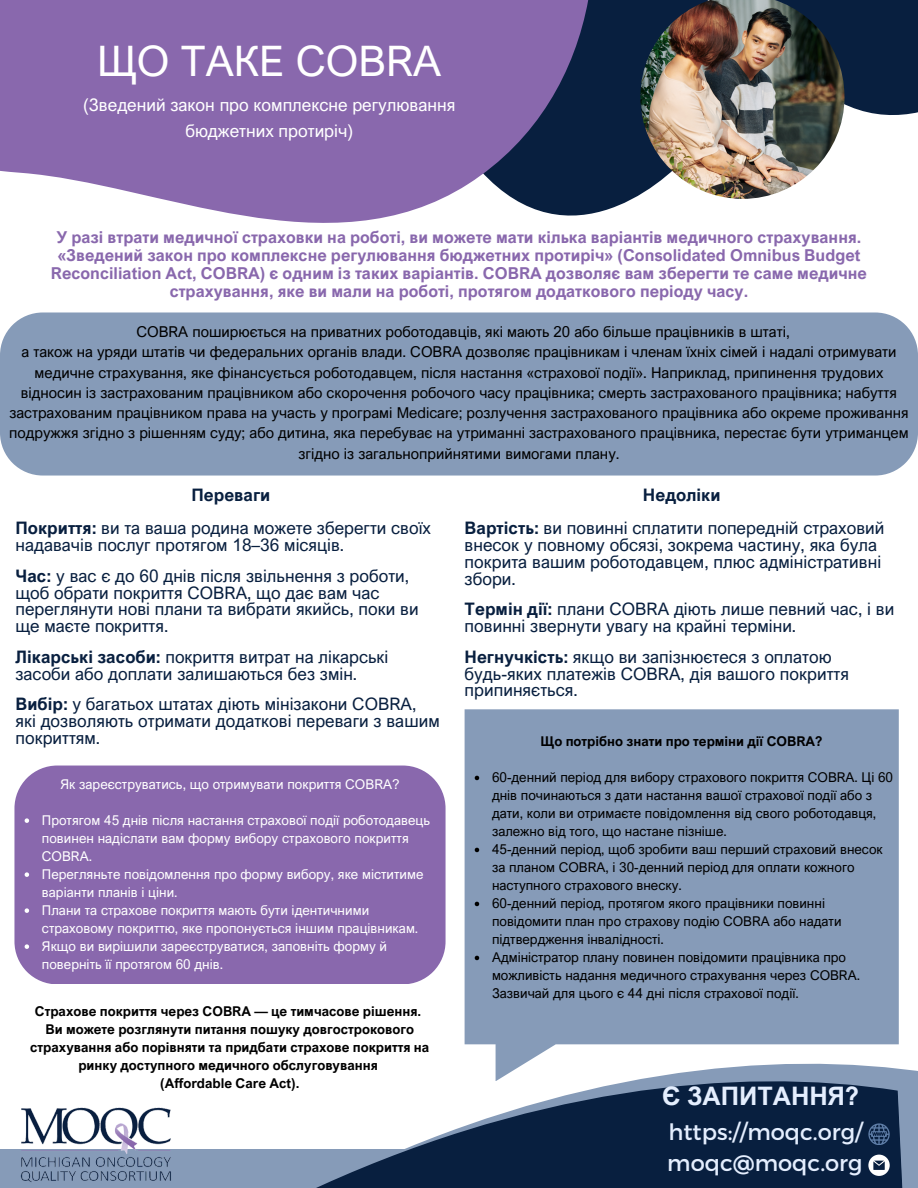
<style>
.page{position:relative;width:918px;height:1188px;background:#fff}
.page>*{position:absolute;margin:0;border:0;box-sizing:border-box;transform-origin:0 0}
.t1{font:42px "Arial Nova";color:#fff}
.t2{font:700 25.5px "Arial Nova";color:#e4eefe}
.t3{font:22.5px "Montserrat";color:#e4eefe}
.t4{font:17.25px/16.8px "Arial Nova";color:#081f3f}
.t5{font:17.25px/25.8px "Arial Nova";color:#fff;text-align:center}
.t6{font:700 17.25px "Arial Nova";letter-spacing:.005em;color:#081f3f}
.t7{font:700 16.35px/18px "Arial Nova";color:#8968ad;text-align:center}
.t8{font:15px/20.2px "Arial Nova";color:#000;text-align:center}
.t9{font:13.5px/18px "Arial Nova";color:#000}
.t10{font:13.5px/18px "Arial Nova";color:#fff}
.t11{font:700 13.5px/18px "Arial Nova";color:#000;text-align:center}
.s1{font-weight:700}
</style>
<div class="page">
<div style="left:845px;top:0;width:73px;height:115px;background:#081f3f"></div>
<svg style="left:0;top:0;width:640px;height:223px;background:#816ba5"></svg>
<img style="left:640px;top:0;width:205px;height:199px">
<svg style="left:464px;top:1040px;width:454px;height:148px"></svg>
<svg style="left:187px;top:1058px;width:723px;height:130px;fill:#081f3f"></svg>
<svg style="left:868px;top:1123px;width:22px;height:22px"></svg>
<img style="left:9px;top:1107px;width:178px;height:81px">
<svg style="left:868px;top:1155px;width:22px;height:21px"></svg>
<div style="left:0;top:312px;width:918px;height:164px;background:#869bb8"></div>
<div style="left:14px;top:766px;width:432px;height:218px;background:#8968ad"></div>
<svg style="left:25px;top:818px;width:4px;height:5px"></svg>
<svg style="left:25px;top:872px;width:4px;height:5px"></svg>
<svg style="left:25px;top:908px;width:4px;height:5px"></svg>
<svg style="left:25px;top:944px;width:4px;height:5px"></svg>
<svg style="left:465px;top:709px;width:434px;height:372px;background:#8ea2bd"></svg>
<svg style="left:475px;top:776px;width:4px;height:4px"></svg>
<svg style="left:475px;top:848px;width:4px;height:4px"></svg>
<svg style="left:475px;top:902px;width:4px;height:4px"></svg>
<svg style="left:475px;top:956px;width:4px;height:4px"></svg>
<p class="t1" style="left:97px;top:35px;width:346px">ЩО ТАКЕ COBRA</p>
<p class="t5" style="left:83px;top:91px;width:374px">(Зведений закон про комплексне регулювання бюджетних протиріч)</p>
<p class="t7" style="left:51px;top:228px;width:817px">У разі втрати медичної страховки на роботі, ви можете мати кілька варіантів медичного страхування. «Зведений закон про комплексне регулювання бюджетних протиріч» (Consolidated Omnibus Budget Reconciliation Act, COBRA) є одним із таких варіантів. COBRA дозволяє вам зберегти те саме медичне страхування, яке ви мали на роботі, протягом додаткового періоду часу.</p>
<p class="t8" style="left:136px;top:321px;width:655px">COBRA поширюється на приватних роботодавців, які мають 20 або більше працівників в штаті,</p>
<p class="t8" style="left:9px;top:342px;width:901px">а також на уряди штатів чи федеральних органів влади. COBRA дозволяє працівникам і членам їхніх сімей і надалі отримувати медичне страхування, яке фінансується роботодавцем, після настання «страхової події». Наприклад, припинення трудових відносин із застрахованим працівником або скорочення робочого часу працівника; смерть застрахованого працівника; набуття застрахованим працівником права на участь у програмі Medicare; розлучення застрахованого працівника або окреме проживання подружжя згідно з рішенням суду; або дитина, яка перебуває на утриманні застрахованого працівника, перестає бути утриманцем згідно із загальноприйнятими вимогами плану.</p>
<p class="t6" style="left:191px;top:484px;width:80px">Переваги</p>
<p class="t4" style="left:15px;top:520px;width:417px"><span class="s1">Покриття:</span> ви та ваша родина можете зберегти своїх надавачів послуг протягом 18–36 місяців.</p>
<p class="t4" style="left:15px;top:567px;width:405px"><span class="s1">Час:</span> у вас є до 60 днів після звільнення з роботи, щоб обрати покриття COBRA, що дає вам час переглянути нові плани та вибрати якийсь, поки ви ще маєте покриття.</p>
<p class="t4" style="left:15px;top:648px;width:374px"><span class="s1">Лікарські засоби:</span> покриття витрат на лікарські засоби або доплати залишаються без змін.</p>
<p class="t4" style="left:15px;top:695px;width:402px"><span class="s1">Вибір:</span> у багатьох штатах діють мінізакони COBRA,</p>
<p class="t4" style="left:15px;top:712px;width:426px">які дозволяють отримати додаткові переваги з вашим покриттям.</p>
<p class="t10" style="left:60px;top:775px;width:341px">Як зареєструватись, що отримувати покриття COBRA?</p>
<p class="t10" style="left:42px;top:811px;width:390px">Протягом 45 днів після настання страхової події роботодавець повинен надіслати вам форму вибору страхового покриття<br>COBRA.</p>
<p class="t10" style="left:42px;top:865px;width:383px">Перегляньте повідомлення про форму вибору, яке міститиме варіанти планів і ціни.</p>
<p class="t10" style="left:42px;top:901px;width:378px">Плани та страхове покриття мають бути ідентичними страховому покриттю, яке пропонується іншим працівникам.</p>
<p class="t10" style="left:42px;top:937px;width:347px">Якщо ви вирішили зареєструватися, заповніть форму й поверніть її протягом 60 днів.</p>
<p class="t11" style="left:35px;top:1002px;width:388px">Страхове покриття через COBRA — це тимчасове рішення.</p>
<p class="t11" style="left:30px;top:1020px;width:401px">Ви можете розглянути питання пошуку довгострокового страхування або порівняти та придбати страхове покриття на ринку доступного медичного обслуговування</p>
<p class="t11" style="left:160px;top:1074px;width:141px">(Affordable Care Act).</p>
<p class="t6" style="left:643px;top:484px;width:79px">Недоліки</p>
<p class="t4" style="left:465px;top:520px;width:421px"><span class="s1">Вартість:</span> ви повинні сплатити попередній страховий внесок у повному обсязі, зокрема частину, яка була покрита вашим роботодавцем, плюс адміністративні збори.</p>
<p class="t4" style="left:465px;top:601px;width:431px"><span class="s1">Термін дії:</span> плани COBRA діють лише певний час, і ви повинні звернути увагу на крайні терміни.</p>
<p class="t4" style="left:465px;top:648px;width:369px"><span class="s1">Негнучкість:</span> якщо ви запізнюєтеся з оплатою</p>
<p class="t4" style="left:465px;top:665px;width:386px">будь-яких платежів COBRA, дія вашого покриття припиняється.</p>
<p class="t11" style="left:541px;top:732px;width:283px">Що потрібно знати про терміни дії COBRA?</p>
<p class="t9" style="left:492px;top:768px;width:403px">60-денний період для вибору страхового покриття COBRA. Ці 60 днів починаються з дати настання вашої страхової події або з дати, коли ви отримаєте повідомлення від свого роботодавця, залежно від того, що настане пізніше.</p>
<p class="t9" style="left:492px;top:840px;width:392px">45-денний період, щоб зробити ваш перший страховий внесок за планом COBRA, і 30-денний період для оплати кожного наступного страхового внеску.</p>
<p class="t9" style="left:492px;top:894px;width:351px">60-денний період, протягом якого працівники повинні повідомити план про страхову подію COBRA або надати підтвердження інвалідності.</p>
<p class="t9" style="left:492px;top:948px;width:370px">Адміністратор плану повинен повідомити працівника про можливість надання медичного страхування через COBRA.<br>Зазвичай для цього є 44 дні після страхової події.</p>
<p class="t2" style="left:662px;top:1080px;width:198px">Є ЗАПИТАННЯ?</p>
<p class="t3" style="left:668px;top:1118px;width:196px">https://moqc.org/</p>
<p class="t3" style="left:667px;top:1148px;width:197px">moqc@moqc.org</p>
</div>
